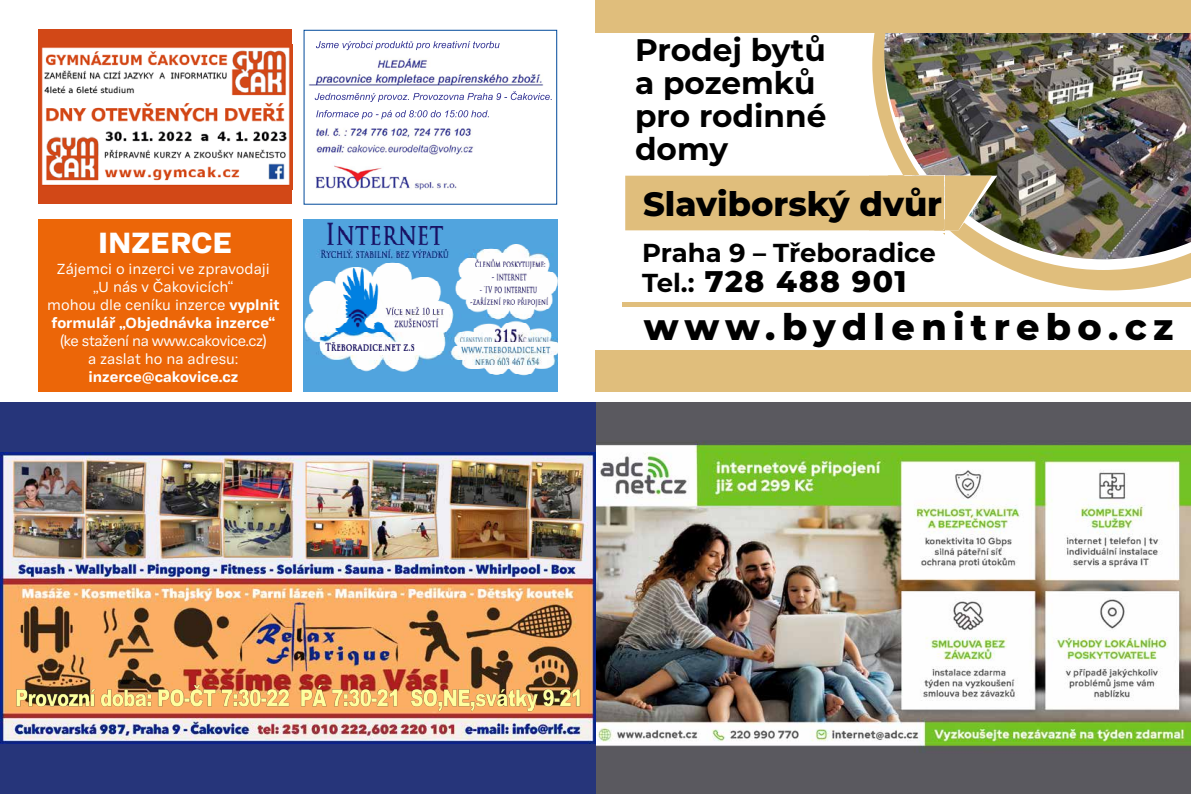
<style>
.page{position:relative;width:1191px;height:794px;background:#fff}
.page>*{position:absolute;margin:0;border:0;box-sizing:border-box;transform-origin:0 0}
.t1{font:800 36.5px "Montserrat";letter-spacing:.175em;color:#000}
.t2{font:800 33.7px "Montserrat";color:#000}
.t3{font:700 31.2px/32.9px "Montserrat";color:#000}
.t4{font:30px "Adapter PE Text Eb";color:#fff}
.t5{font:800 29.8px "Montserrat";letter-spacing:.05em;color:#000}
.t6{font:700 26px/29.5px "Montserrat";color:#000}
.t7{font:15px/18px "Adapter PE Text";color:#fff;text-align:center}
.t8{font:15px/18px "Adapter PE Text";letter-spacing:-.03em;color:#fff;text-align:center}
.t9{font:700 15px "Adapter PE Text";color:#fff}
.s1{font-weight:700}
.s2{font-weight:700;font-size:26px}
</style>
<div class="page">
<img style="left:595px;top:403px;width:596px;height:391px">
<svg style="left:872px;top:33px;width:319px;height:257px;fill:#e0be7c"></svg>
<svg style="left:997px;top:259px;width:194px;height:11px"></svg>
<img style="left:884px;top:33px;width:307px;height:226px">
<div style="left:595px;top:0;width:596px;height:33px;background:#e0be7c"></div>
<div style="left:595px;top:350px;width:596px;height:41px;background:#e0be7c"></div>
<hr style="left:622px;top:303px;width:569px;height:4px;background:#e0be7c">
<svg style="left:625px;top:176px;width:372px;height:114px"></svg>
<div style="left:0;top:403px;width:595px;height:391px;background:#26357a"></div>
<img style="left:0;top:453px;width:595px;height:291px">
<img style="left:0;top:680px;width:595px;height:43px">
<img style="left:303px;top:219px;width:254px;height:172px">
<img style="left:308px;top:41px;width:244px;height:149px">
<div style="left:303px;top:30px;width:254px;height:175px;border:1px solid #004a9b"></div>
<div style="left:38px;top:30px;width:254px;height:174px;background:#d24817"></div>
<img style="left:41px;top:47px;width:249px;height:139px">
<div style="left:38px;top:219px;width:254px;height:172px;background:#ec6608"></div>
<p class="t4" style="left:98px;top:219px;width:136px">INZERCE</p>
<p class="t7" style="left:47px;top:259px;width:234px">Zájemci o inzerci ve zpravodaji „U nás v Čakovicích“<br>mohou dle ceníku inzerce <span class="s1">vyplnit formulář „Objednávka inzerce“</span></p>
<p class="t8" style="left:60px;top:331px;width:209px">(ke stažení na www.cakovice.cz) a zaslat ho na adresu:</p>
<p class="t9" style="left:89px;top:366px;width:151px">inzerce@cakovice.cz</p>
<p class="t3" style="left:636px;top:32px;width:193px">Prodej bytů a pozemků pro rodinné domy</p>
<p class="t3" style="left:642px;top:32px;width:193px">Prodej bytů a pozemků pro rodinné domy</p>
<p class="t3" style="left:652px;top:32px;width:193px">Prodej bytů a pozemků pro rodinné domy</p>
<p class="t3" style="left:637px;top:35px;width:79px">P od</p>
<p class="t3" style="left:774px;top:35px;width:56px">ytů</p>
<p class="t3" style="left:666px;top:67px;width:23px">p</p>
<p class="t3" style="left:776px;top:67px;width:43px">ků</p>
<p class="t3" style="left:637px;top:100px;width:99px;text-align:right">r ro d my</p>
<p class="t2" style="left:643px;top:179px;width:301px">Slaviborský dvůr</p>
<p class="t2" style="left:649px;top:179px;width:301px">Slaviborský dvůr</p>
<p class="t2" style="left:658px;top:179px;width:301px">Slaviborský dvůr</p>
<p class="t2" style="left:676px;top:181px;width:253px">av b rský vů</p>
<p class="t6" style="left:636px;top:237px;width:295px">Praha 9 – Třeboradice</p>
<p class="t5" style="left:636px;top:259px;width:266px"><span class="s2">Tel.:</span> 728 488 901</p>
<p class="t6" style="left:642px;top:237px;width:295px">Praha 9 – Třeboradice</p>
<p class="t5" style="left:642px;top:259px;width:266px"><span class="s2">Tel.:</span> 728 488 901</p>
<p class="t6" style="left:652px;top:237px;width:295px">Praha 9 – Třeboradice</p>
<p class="t5" style="left:652px;top:259px;width:266px"><span class="s2">Tel.:</span> 728 488 901</p>
<p class="t6" style="left:676px;top:240px;width:66px;text-indent:-9px">ah 9 .</p>
<p class="t5" style="left:720px;top:262px;width:19px">2</p>
<p class="t5" style="left:816px;top:262px;width:21px">8</p>
<p class="t1" style="left:642px;top:298px;width:531px">www.bydlenitrebo.cz</p>
<p class="t1" style="left:648px;top:298px;width:531px">www.bydlenitrebo.cz</p>
<p class="t1" style="left:658px;top:298px;width:531px">www.bydlenitrebo.cz</p>
<p class="t1" style="left:873px;top:300px;width:13px">l</p>
<p class="t1" style="left:1077px;top:300px;width:97px">o. z</p>
<p class="t1" style="left:684px;top:300px;width:36px">w</p>
<p class="t1" style="left:765px;top:300px;width:12px">.</p>
</div>
